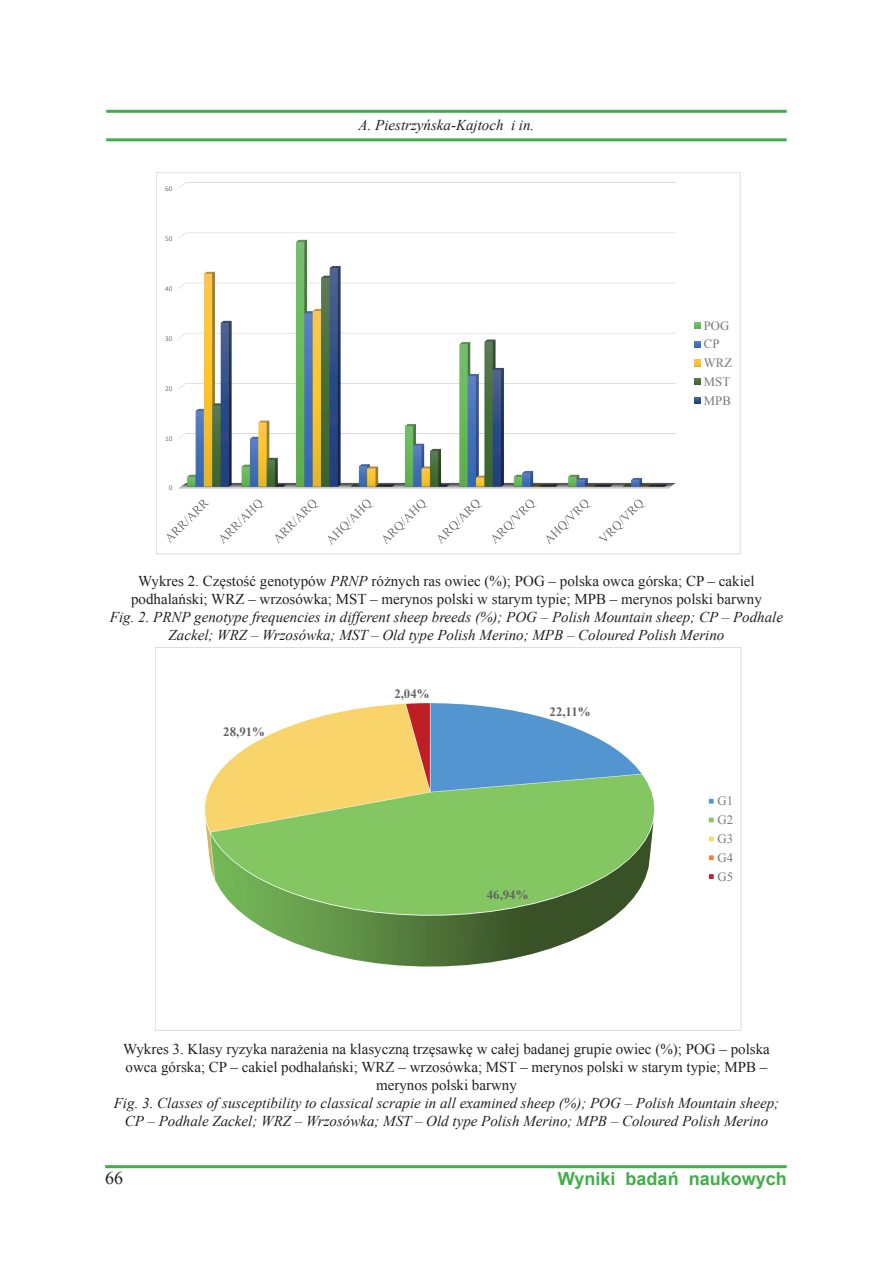
<style>
.page{position:relative;width:893px;height:1263px;background:#fff}
.page>*{position:absolute;margin:0;border:0;box-sizing:border-box;transform-origin:0 0}
.t1{font:700 18px "Arial";color:#40ae49}
.t2{font:18px "Times New Roman";color:#231f20}
.t3{font:italic 15px/18px "Times New Roman";color:#231f20;text-align:center}
.t4{font:15px/18px "Times New Roman";color:#231f20;text-align:center}
.t5{font:12.75px/18.8px "Times New Roman";color:#76787b}
.t6{font:700 12.75px "Times New Roman";color:#636366}
.t7{font:7.2px "Calibri";color:#76787b}
.s1{font-style:italic}
</style>
<div class="page">
<hr style="left:106px;top:110px;width:681px;height:3px;background:#40ae49">
<hr style="left:106px;top:138px;width:681px;height:3px;background:#40ae49">
<hr style="left:105px;top:1165px;width:682px;height:3px;background:#40ae49">
<img style="left:178px;top:182px;width:498px;height:307px">
<svg style="left:167px;top:500px;width:42px;height:43px"></svg>
<svg style="left:220px;top:500px;width:45px;height:44px"></svg>
<svg style="left:275px;top:500px;width:44px;height:44px"></svg>
<svg style="left:328px;top:500px;width:46px;height:45px"></svg>
<svg style="left:383px;top:500px;width:45px;height:45px"></svg>
<svg style="left:438px;top:500px;width:45px;height:44px"></svg>
<svg style="left:492px;top:500px;width:45px;height:44px"></svg>
<svg style="left:546px;top:500px;width:45px;height:45px"></svg>
<svg style="left:598px;top:500px;width:48px;height:41px"></svg>
<svg style="left:695px;top:322px;width:6px;height:7px"></svg>
<svg style="left:695px;top:341px;width:6px;height:6px"></svg>
<svg style="left:695px;top:360px;width:6px;height:6px"></svg>
<svg style="left:695px;top:379px;width:6px;height:6px"></svg>
<svg style="left:695px;top:397px;width:6px;height:7px"></svg>
<img style="left:205px;top:703px;width:450px;height:264px">
<div style="left:707px;top:797px;width:8px;height:8px;border:2px solid #fff"></div>
<div style="left:707px;top:816px;width:8px;height:8px;border:2px solid #fff"></div>
<div style="left:707px;top:835px;width:8px;height:8px;border:2px solid #fff"></div>
<div style="left:708px;top:854px;width:6px;height:7px;background:#f37f3b"></div>
<div style="left:707px;top:854px;width:8px;height:8px;border:2px solid #fff"></div>
<div style="left:708px;top:873px;width:6px;height:7px;background:#c12025"></div>
<div style="left:707px;top:872px;width:8px;height:8px;border:2px solid #fff"></div>
<p class="t7" style="left:165px;top:184px;width:9px">60</p>
<p class="t7" style="left:165px;top:234px;width:9px">50</p>
<p class="t7" style="left:165px;top:284px;width:9px">40</p>
<p class="t7" style="left:165px;top:334px;width:9px">30</p>
<p class="t7" style="left:165px;top:383px;width:9px">20</p>
<p class="t7" style="left:165px;top:433px;width:9px">10</p>
<p class="t7" style="left:169px;top:483px;width:5px">0</p>
<p class="t3" style="left:359px;top:115px;width:177px">A. Piestrzyńska-Kajtoch i in.</p>
<p class="t5" style="left:704px;top:316px;width:30px">POG<br>CP<br>WRZ<br>MST<br>MPB</p>
<p class="t4" style="left:131px;top:572px;width:632px">Wykres 2. Częstość genotypów <span class="s1">PRNP</span> różnych ras owiec (%); POG – polska owca górska; CP – cakiel podhalański; WRZ – wrzosówka; MST – merynos polski w starym typie; MPB – merynos polski barwny</p>
<p class="t3" style="left:110px;top:608px;width:675px">Fig. 2. PRNP genotype frequencies in different sheep breeds (%); POG – Polish Mountain sheep; CP – Podhale<br>Zackel; WRZ – Wrzosówka; MST – Old type Polish Merino; MPB – Coloured Polish Merino</p>
<p class="t6" style="left:223px;top:723px;width:43px">28,91%</p>
<p class="t6" style="left:394px;top:685px;width:37px">2,04%</p>
<p class="t6" style="left:550px;top:703px;width:42px">22,11%</p>
<p class="t6" style="left:487px;top:886px;width:43px">46,94%</p>
<p class="t5" style="left:717px;top:791px;width:17px;text-align:justify">G1<br>G2<br>G3<br>G4<br>G5</p>
<p class="t4" style="left:123px;top:1040px;width:648px">Wykres 3. Klasy ryzyka narażenia na klasyczną trzęsawkę w całej badanej grupie owiec (%); POG – polska owca górska; CP – cakiel podhalański; WRZ – wrzosówka; MST – merynos polski w starym typie; MPB – merynos polski barwny</p>
<p class="t3" style="left:114px;top:1094px;width:667px">Fig. 3. Classes of susceptibility to classical scrapie in all examined sheep (%); POG – Polish Mountain sheep;<br>CP – Podhale Zackel; WRZ – Wrzosówka; MST – Old type Polish Merino; MPB – Coloured Polish Merino</p>
<p class="t2" style="left:105px;top:1166px;width:19px">66</p>
<p class="t1" style="left:558px;top:1167px;width:230px">Wyniki badań naukowych</p>
</div>
